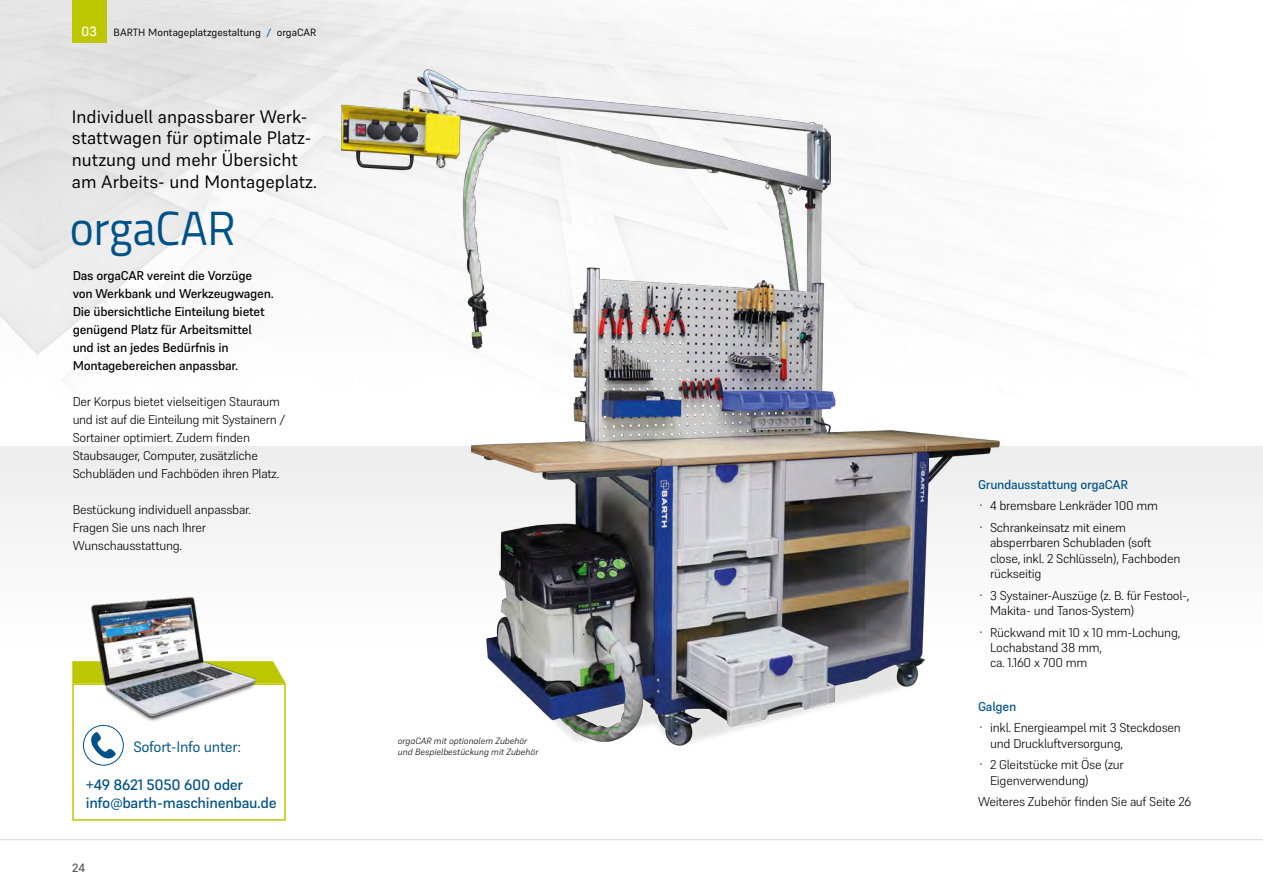
<style>
.page{position:relative;width:1263px;height:893px;background:#fff}
.page>*{position:absolute;margin:0;border:0;box-sizing:border-box;transform-origin:0 0}
.t1{font:48px "Titillium Web";color:#005286;scale:.95 1}
.t2{font:18px/21.6px "Supreme";color:#000}
.t3{font:500 15px "Supreme";letter-spacing:-.02em;color:#005286}
.t4{font:15px "Supreme";letter-spacing:-.02em;color:#005286}
.t5{font:500 13.5px "Supreme";color:#fff}
.t6{font:300 12.75px/15.3px "Supreme";letter-spacing:-.02em;color:#000}
.t7{font:500 12.75px/18px "Supreme";letter-spacing:-.02em;color:#000}
.t8{font:500 12.75px "Supreme";letter-spacing:-.02em;color:#005286}
.t9{font:500 12px "Supreme";color:#575756}
.t10{font:10.5px "Supreme";color:#000}
.t11{font:italic 300 9px/10.8px "Supreme";color:#000}
.s1{color:#005286}
</style>
<div class="page">
<img style="left:0;top:0;width:1182px;height:382px">
<hr style="left:0;top:839px;width:1263px;height:1px;background:#e3e3e3">
<div style="left:0;top:446px;width:1263px;height:233px;background:#f6f6f6"></div>
<div style="left:72px;top:0;width:34px;height:43px;background:#bcc700"></div>
<div style="left:72px;top:683px;width:214px;height:138px;border:2px solid #bcc700"></div>
<svg style="left:72px;top:661px;width:214px;height:22px"></svg>
<img style="left:79px;top:597px;width:186px;height:129px">
<svg style="left:91px;top:732px;width:25px;height:27px"></svg>
<div style="left:83px;top:725px;width:41px;height:41px;border:1px solid #005286;border-radius:50%"></div>
<img style="left:313px;top:57px;width:734px;height:689px">
<p class="t5" style="left:81px;top:23px;width:17px">03</p>
<p class="t10" style="left:114px;top:26px;width:204px">BARTH Montageplatzgestaltung <span class="s1">/</span> orgaCAR</p>
<p class="t2" style="left:72px;top:106px;width:247px">Individuell anpassbarer Werk&shy;stattwagen für optimale Platz&shy;nutzung und mehr Übersicht am Arbeits- und Montageplatz.</p>
<p class="t1" style="left:70px;top:193px;width:176px">orgaCAR</p>
<p class="t7" style="left:73px;top:267px;width:203px">Das orgaCAR vereint die Vorzüge von Werkbank und Werkzeugwagen.<br>Die übersichtliche Einteilung bietet genügend Platz für Arbeitsmittel und ist an jedes Bedürfnis in<br>Montagebereichen anpassbar.</p>
<p class="t6" style="left:73px;top:393px;width:214px;line-height:18px">Der Korpus bietet vielseitigen Stauraum und ist auf die Einteilung mit Systainern / Sortainer optimiert. Zudem finden Staubsauger, Computer, zusätzliche Schubläden und Fachböden ihren Platz.</p>
<p class="t6" style="left:73px;top:502px;width:180px">Bestückung individuell anpassbar.</p>
<p class="t6" style="left:73px;top:519px;width:135px;line-height:18px">Fragen Sie uns nach Ihrer<br>Wunschausstattung.</p>
<p class="t4" style="left:133px;top:738px;width:109px">Sofort-Info unter:</p>
<p class="t3" style="left:86px;top:776px;width:159px">+49 8621 5050 600 oder</p>
<p class="t3" style="left:86px;top:794px;width:192px">info@barth-maschinenbau.de</p>
<p class="t9" style="left:72px;top:860px;width:14px">24</p>
<p class="t11" style="left:398px;top:735px;width:142px">orgaCAR mit optionalem Zubehör und Bespielbestückung mit Zubehör</p>
<p class="t8" style="left:978px;top:477px;width:152px">Grundausstattung orgaCAR</p>
<p class="t6" style="left:978px;top:498px;width:181px">· 4 bremsbare Lenkräder 100 mm</p>
<p class="t6" style="left:990px;top:520px;width:192px;text-indent:-12px">· Schrankeinsatz mit einem absperrbaren Schubladen (soft close, inkl. 2 Schlüsseln), Fachboden rückseitig</p>
<p class="t6" style="left:990px;top:587px;width:201px;text-indent:-12px">· 3 Systainer-Auszüge (z. B. für Festool-,<br>Makita- und Tanos-System)</p>
<p class="t6" style="left:990px;top:624px;width:192px;text-indent:-12px">· Rückwand mit 10 x 10 mm-Lochung,<br>Lochabstand 38 mm,<br>ca. 1.160 x 700 mm</p>
<p class="t8" style="left:978px;top:698px;width:40px">Galgen</p>
<p class="t6" style="left:990px;top:720px;width:192px;text-indent:-12px">· inkl. Energieampel mit 3 Steckdosen und Druckluftversorgung,</p>
<p class="t6" style="left:990px;top:757px;width:135px;text-indent:-12px">· 2 Gleitstücke mit Öse (zur<br>Eigenverwendung)</p>
<p class="t6" style="left:978px;top:794px;width:215px">Weiteres Zubehör finden Sie auf Seite 26</p>
</div>
